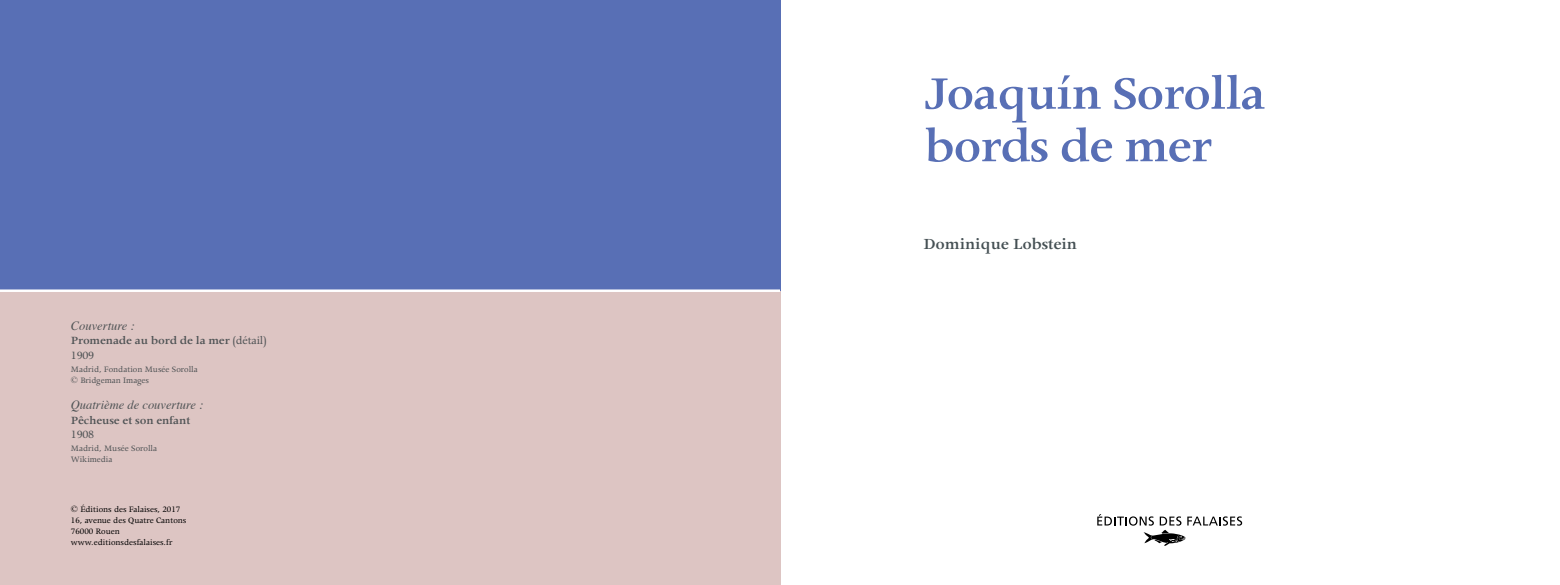
<style>
.page{position:relative;width:1560px;height:585px;background:#fff}
.page>*{position:absolute;margin:0;border:0;box-sizing:border-box;transform-origin:0 0}
.t1{font:600 52.5px/52.5px "Apollo";letter-spacing:-.03em;color:#586fb5}
.t2{font:600 17.5px "Apollo";letter-spacing:-.015em;color:#455054}
.t3{font:600 12.5px/14.4px "Apollo";letter-spacing:-.015em;color:#4f5355}
.t4{font:italic 12.5px "Times";color:#4f5355}
.t5{font:12.5px "Apollo";color:#4f5355}
.t6{font:9.38px/11.2px "Apollo";color:#000}
.t7{font:9.38px/11.2px "Apollo";color:#4f5355}
.s1{font-weight:400}
</style>
<div class="page">
<svg style="left:1097px;top:514px;width:144px;height:32px"></svg>
<div style="left:0;top:286px;width:780px;height:299px;background:#ddc5c3"></div>
<div style="left:0;top:0;width:780px;height:291px;background:#586fb5"></div>
<hr style="left:0;top:289px;width:780px;height:3px;background:#fff">
<h3 class="t4" style="left:71px;top:315px;width:65px">Couverture :</h3>
<h3 class="t3" style="left:71px;top:333px;width:197px">Promenade au bord de la mer <span class="s1">(détail)<br>1909</span></h3>
<p class="t7" style="left:71px;top:363px;width:128px">Madrid, Fondation Musée Sorolla © Bridgeman Images</p>
<h3 class="t4" style="left:71px;top:394px;width:134px">Quatrième de couverture :</h3>
<h3 class="t3" style="left:71px;top:413px;width:121px">Pêcheuse et son enfant</h3>
<h3 class="t5" style="left:71px;top:427px;width:25px">1908</h3>
<p class="t7" style="left:71px;top:443px;width:88px">Madrid, Musée Sorolla<br>Wikimedia</p>
<p class="t6" style="left:71px;top:503px;width:117px">© Éditions des Falaises, 2017<br>16, avenue des Quatre Cantons<br>76000 Rouen www.editionsdesfalaises.fr</p>
<h1 class="t1" style="left:923px;top:68px;width:343px">Joaquín Sorolla bords de mer</h1>
<h2 class="t2" style="left:923px;top:234px;width:155px">Dominique Lobstein</h2>
</div>
